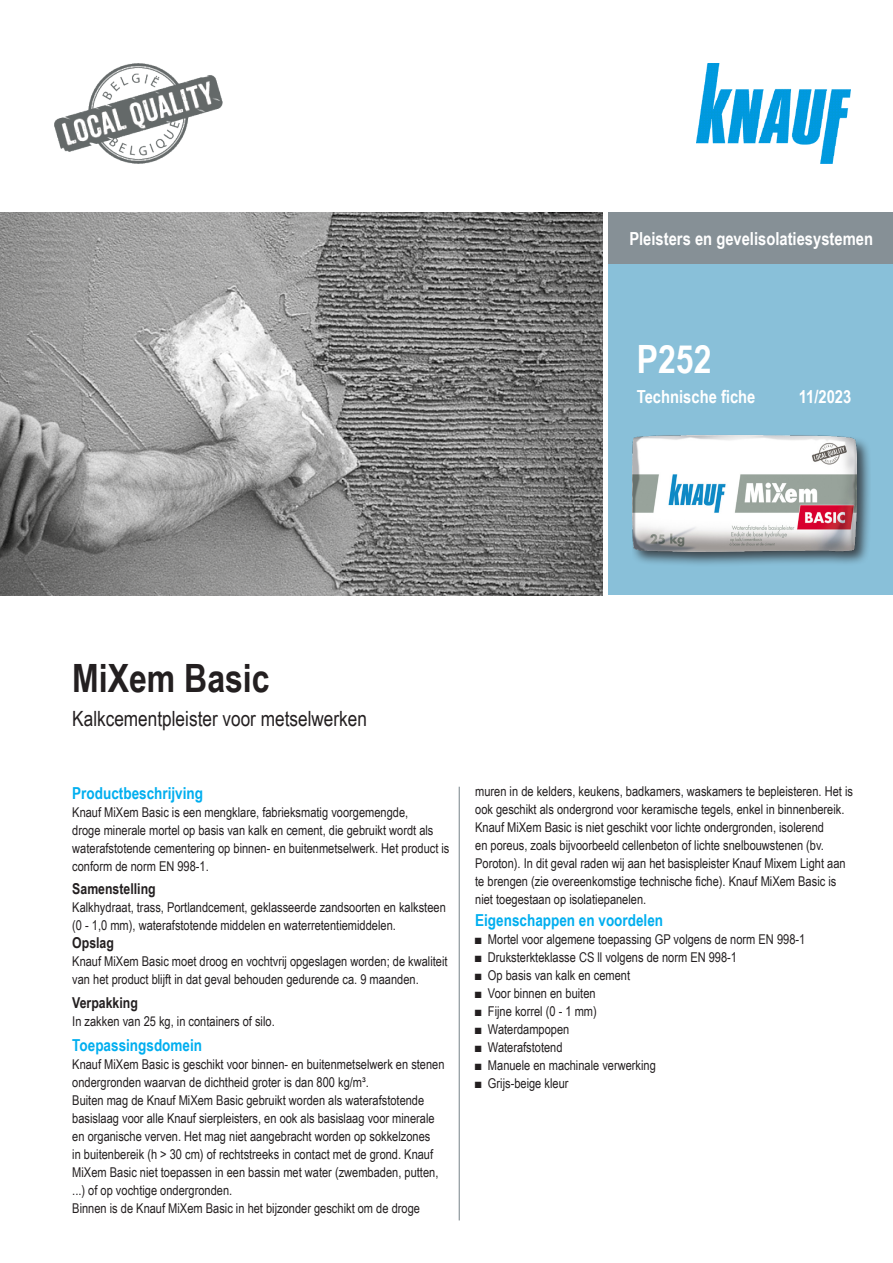
<style>
.page{position:relative;width:893px;height:1263px;background:#fff}
.page>*{position:absolute;margin:0;border:0;box-sizing:border-box;transform-origin:0 0}
.t1{font:700 39px "Arial Narrow";color:#231f20}
.t2{font:700 39px "Arial Narrow";color:#fff}
.t3{font:21px "Arial Narrow";color:#231f20}
.t4{font:700 18px "Arial Narrow";color:#fff}
.Ue3_Beschreibung_11_cyan_TB{font:700 16.5px "Arial Narrow";color:#00aeef}
.Text_TB{font:700 16.5px "Arial Narrow";color:#00aeef}
.Ue4_Beschreibung_10_schwarz_TB{font:700 15px "Arial Narrow";color:#231f20}
.Text_TB-2{font:700 15px "Arial Narrow";color:#231f20}
.Text_TB-3{font:13.5px/18px "Arial Narrow";color:#231f20}
.Ue4_Beschreibung_10_schwarz_TB-2{font:13.5px/18px "Arial Narrow";color:#231f20}
</style>
<div class="page">
<img style="left:54px;top:64px;width:169px;height:99px">
<img style="left:0;top:213px;width:603px;height:382px">
<div style="left:608px;top:213px;width:285px;height:382px;background:#89c0d9"></div>
<div style="left:608px;top:212px;width:285px;height:52px;background:#869096"></div>
<img style="left:696px;top:64px;width:154px;height:99px">
<hr style="left:459px;top:787px;width:1px;height:433px;background:#869096">
<div style="left:632px;top:433px;width:238px;height:134px;background:#231f20;opacity:.75"></div>
<img style="left:632px;top:436px;width:224px;height:115px">
<p class="t4" style="left:629px;top:225px;width:245px">Pleisters en gevelisolatiesystemen</p>
<p class="t2" style="left:637px;top:329px;width:76px">P252</p>
<p class="t4" style="left:637px;top:383px;width:120px">Technische fiche</p>
<p class="t4" style="left:799px;top:383px;width:54px">11/2023</p>
<p class="t1" style="left:72px;top:649px;width:199px">MiXem Basic</p>
<p class="t3" style="left:72px;top:703px;width:296px">Kalkcementpleister voor metselwerken</p>
<p class="Ue3_Beschreibung_11_cyan_TB" style="left:72px;top:780px;width:132px">Productbeschrijving</p>
<p class="Text_TB-3" style="left:72px;top:802px;width:379px">Knauf MiXem Basic is een mengklare, fabrieksmatig voorgemengde,<br>droge minerale mortel op basis van kalk en cement, die gebruikt wordt als waterafstotende cementering op binnen- en buitenmetselwerk. Het product is conform de norm EN 998-1.</p>
<p class="Ue4_Beschreibung_10_schwarz_TB" style="left:72px;top:877px;width:85px">Samenstelling</p>
<p class="Ue4_Beschreibung_10_schwarz_TB-2" style="left:72px;top:898px;width:375px">Kalkhydraat, trass, Portlandcement, geklasseerde zandsoorten en kalksteen (0 - 1,0 mm), waterafstotende middelen en waterretentiemiddelen.</p>
<p class="Text_TB-2" style="left:72px;top:931px;width:43px">Opslag</p>
<p class="Text_TB-3" style="left:72px;top:952px;width:377px">Knauf MiXem Basic moet droog en vochtvrij opgeslagen worden; de kwaliteit van het product blijft in dat geval behouden gedurende ca. 9 maanden.</p>
<p class="Ue4_Beschreibung_10_schwarz_TB" style="left:72px;top:991px;width:67px">Verpakking</p>
<p class="Text_TB-3" style="left:72px;top:1011px;width:204px">In zakken van 25 kg, in containers of silo.</p>
<p class="Ue3_Beschreibung_11_cyan_TB" style="left:72px;top:1033px;width:131px">Toepassingsdomein</p>
<p class="Text_TB-3" style="left:72px;top:1055px;width:374px">Knauf MiXem Basic is geschikt voor binnen- en buitenmetselwerk en stenen ondergronden waarvan de dichtheid groter is dan 800 kg/m³.<br>Buiten mag de Knauf MiXem Basic gebruikt worden als waterafstotende basislaag voor alle Knauf sierpleisters, en ook als basislaag voor minerale en organische verven. Het mag niet aangebracht worden op sokkelzones<br>in buitenbereik (h &gt; 30 cm) of rechtstreeks in contact met de grond. Knauf MiXem Basic niet toepassen in een bassin met water (zwembaden, putten, ...) of op vochtige ondergronden.</p>
<p class="Text_TB-3" style="left:72px;top:1199px;width:349px">Binnen is de Knauf MiXem Basic in het bijzonder geschikt om de droge</p>
<p class="Text_TB-3" style="left:475px;top:782px;width:379px">muren in de kelders, keukens, badkamers, waskamers te bepleisteren. Het is ook geschikt als ondergrond voor keramische tegels, enkel in binnenbereik.<br>Knauf MiXem Basic is niet geschikt voor lichte ondergronden, isolerend<br>en poreus, zoals bijvoorbeeld cellenbeton of lichte snelbouwstenen (bv.<br>Poroton). In dit geval raden wij aan het basispleister Knauf Mixem Light aan te brengen (zie overeenkomstige technische fiche). Knauf MiXem Basic is niet toegestaan op isolatiepanelen.</p>
<p class="Text_TB" style="left:475px;top:908px;width:189px">Eigenschappen en voordelen</p>
<p class="Text_TB-3" style="left:475px;top:930px;width:332px">■ Mortel voor algemene toepassing GP volgens de norm EN 998-1</p>
<p class="Text_TB-3" style="left:475px;top:948px;width:263px">■ Druksterkteklasse CS ll volgens de norm EN 998-1</p>
<p class="Text_TB-3" style="left:475px;top:966px;width:156px">■ Op basis van kalk en cement</p>
<p class="Text_TB-3" style="left:475px;top:984px;width:122px">■ Voor binnen en buiten</p>
<p class="Text_TB-3" style="left:475px;top:1002px;width:123px">■ Fijne korrel (0 - 1 mm)</p>
<p class="Text_TB-3" style="left:475px;top:1020px;width:96px">■ Waterdampopen</p>
<p class="Text_TB-3" style="left:475px;top:1038px;width:89px">■ Waterafstotend</p>
<p class="Text_TB-3" style="left:475px;top:1056px;width:182px">■ Manuele en machinale verwerking</p>
<p class="Text_TB-3" style="left:475px;top:1074px;width:95px">■ Grijs-beige kleur</p>
</div>
